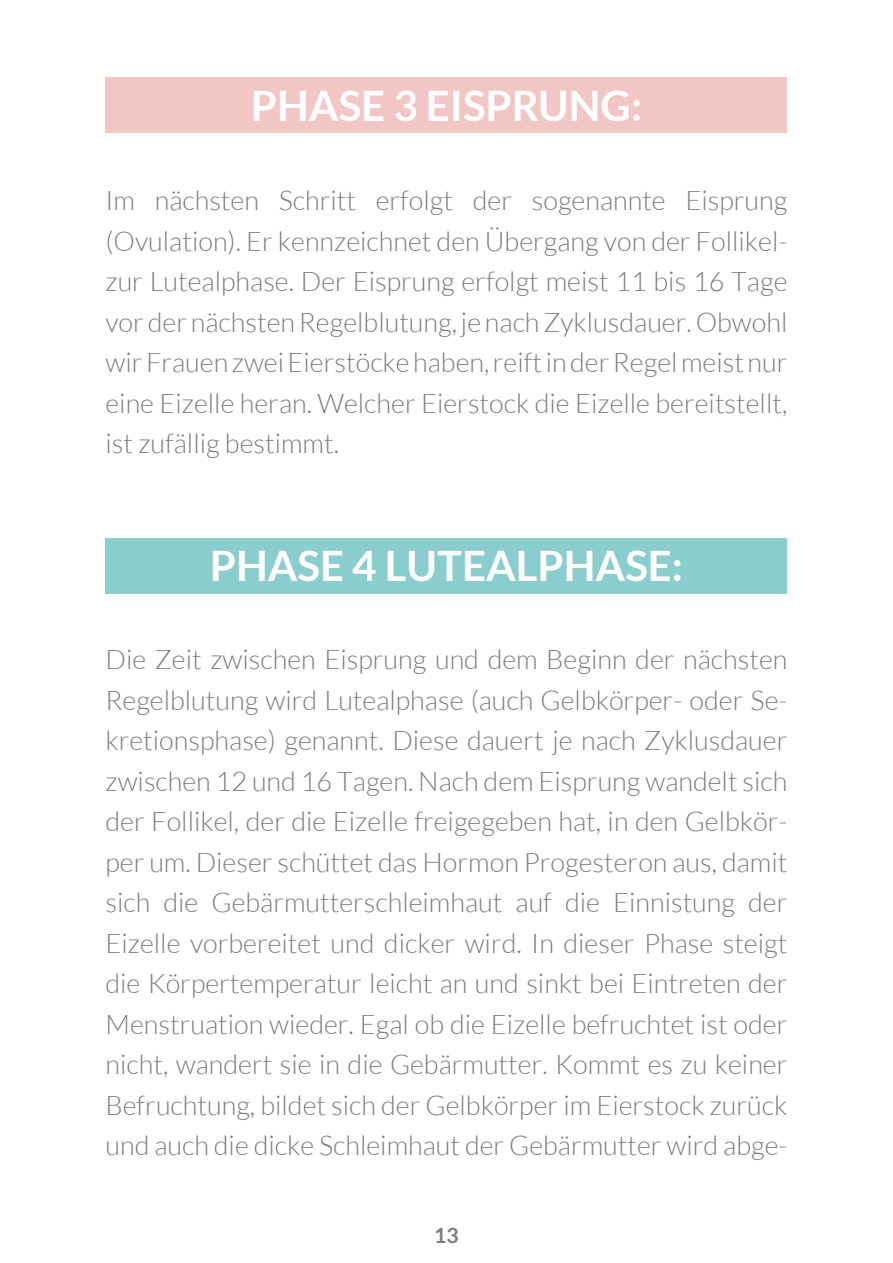
<style>
.page{position:relative;width:893px;height:1263px;background:#fff}
.page>*{position:absolute;margin:0;border:0;box-sizing:border-box;transform-origin:0 0}
.überschrift_Lato_bol{font:700 42px "Lato";color:#fff}
.fließtext{font:300 27px/40.5px "Lato";color:#7c7c79;text-align:justify}
.überschrift_Lato_bol-2{font:700 21px "Lato";color:#7c7c79}
</style>
<div class="page">
<div style="left:106px;top:78px;width:681px;height:55px;background:#f2c6c5"></div>
<div style="left:106px;top:538px;width:681px;height:55px;background:#89cdcc"></div>
<p class="überschrift_Lato_bol" style="left:251px;top:82px;width:393px">PHASE 3 EISPRUNG:</p>
<p class="fließtext" style="left:106px;top:180px;width:683px">Im nächsten Schritt erfolgt der sogenannte Eisprung (Ovulation). Er kennzeichnet den Übergang von der Follikel&shy;zur Lutealphase. Der Eisprung erfolgt meist 11 bis 16 Tage vor der nächsten Regelblutung, je nach Zyklusdauer. Obwohl wir Frauen zwei Eierstöcke haben, reift in der Regel meist nur eine Eizelle heran. Welcher Eierstock die Eizelle bereitstellt, ist zufällig bestimmt.</p>
<p class="überschrift_Lato_bol" style="left:210px;top:542px;width:475px">PHASE 4 LUTEALPHASE:</p>
<p class="fließtext" style="left:106px;top:639px;width:683px">Die Zeit zwischen Eisprung und dem Beginn der nächsten Regelblutung wird Lutealphase (auch Gelbkörper- oder Se&shy;kretionsphase) genannt. Diese dauert je nach Zyklusdauer zwischen 12 und 16 Tagen. Nach dem Eisprung wandelt sich der Follikel, der die Eizelle freigegeben hat, in den Gelbkör&shy;per um. Dieser schüttet das Hormon Progesteron aus, damit sich die Gebärmutterschleimhaut auf die Einnistung der Eizelle vorbereitet und dicker wird. In dieser Phase steigt die Körpertemperatur leicht an und sinkt bei Eintreten der Menstruation wieder. Egal ob die Eizelle befruchtet ist oder nicht, wandert sie in die Gebärmutter. Kommt es zu keiner Befruchtung, bildet sich der Gelbkörper im Eierstock zurück und auch die dicke Schleimhaut der Gebärmutter wird abge-</p>
<p class="überschrift_Lato_bol-2" style="left:434px;top:1223px;width:26px">13</p>
</div>
